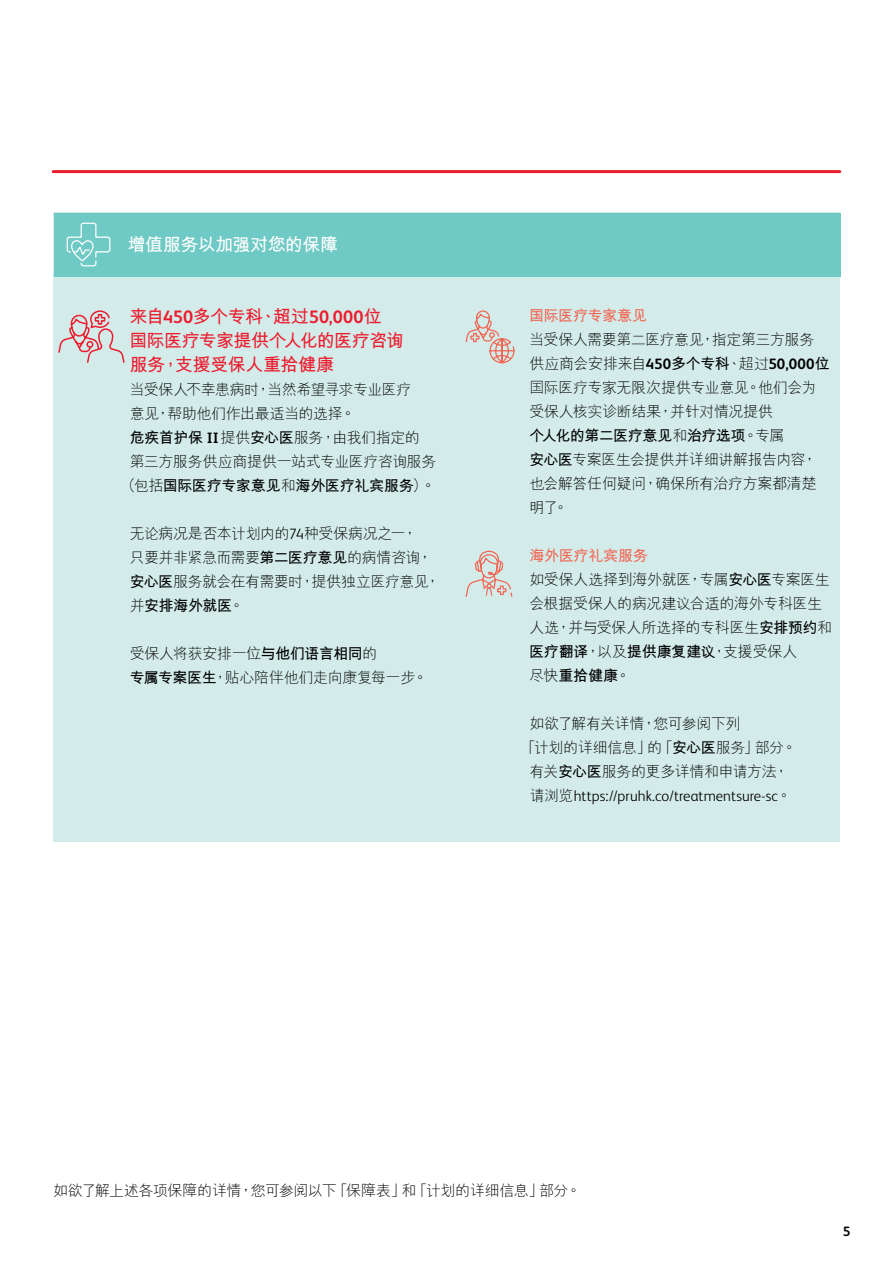
<style>
.page{position:relative;width:893px;height:1263px;background:#fff}
.page>*{position:absolute;margin:0;border:0;box-sizing:border-box;transform-origin:0 0}
.t1{font:700 18px/24px "M Hei HKS";letter-spacing:-.03em;color:#ed1c2e}
.t2{font:700 18px "M Hei HKS";letter-spacing:-.025em;color:#fff}
.t3{font:300 15px/24px "M Hei HKS";letter-spacing:-.025em;color:#000}
.t4{font:300 15px "FS Albert Pro";letter-spacing:.005em;color:#000}
.t5{font:700 15px "M Hei HKS";letter-spacing:-.015em;color:#000}
.t6{font:700 15px "M Hei HKS";letter-spacing:-.02em;color:#f26653}
.t7{font:700 15px "M Hei HK";color:#000}
.t8{font:700 13.5px "FS Albert Pro";color:#000}
.s1{font-family:"FS Albert Pro"}
.s2{font-weight:700}
.s3{font-family:"FS Albert Pro";font-weight:700}
.s4{font-weight:300}
.s5{font-weight:700;color:#f26653}
.s6{font-family:"M Hei HKS";font-weight:300}
.s7{font-family:"M Hei HKS"}
</style>
<div class="page">
<hr style="left:53px;top:170px;width:787px;height:3px;background:#ed1c2e">
<div style="left:53px;top:213px;width:787px;height:629px;background:#d3ecea"></div>
<div style="left:54px;top:213px;width:787px;height:63px;background:#6fc9c4"></div>
<svg style="left:66px;top:222px;width:45px;height:45px"></svg>
<svg style="left:58px;top:310px;width:67px;height:53px"></svg>
<div style="left:487px;top:336px;width:30px;height:29px;border:5px solid #d3ecea;border-radius:50%"></div>
<svg style="left:465px;top:310px;width:51px;height:55px"></svg>
<svg style="left:465px;top:550px;width:48px;height:47px"></svg>
<p class="t2" style="left:128px;top:231px;width:212px">增值服務以加強對您的保障</p>
<p class="t1" style="left:130px;top:303px;width:276px">來自<span class="s1">450</span>多個專科、超過<span class="s1">50,000</span>位<br>國際醫療專家提供個人化的醫療咨詢服務，支援受保人重拾健康</p>
<p class="t3" style="left:130px;top:377px;width:283px">當受保人不幸患病時，當然希望尋求專業醫療</p>
<p class="t3" style="left:130px;top:401px;width:227px">意見，幫助他們作出最適當的選擇。</p>
<p class="t3" style="left:130px;top:425px;width:292px"><span class="s2">危疾首護保</span> <span class="s3">II</span>提供<span class="s2">安心醫</span>服務，由我們指定的</p>
<p class="t3" style="left:130px;top:449px;width:308px">第三方服務供應商提供一站式專業醫療咨詢服務</p>
<p class="t5" style="left:121px;top:475px;width:316px"><span class="s4">（包括</span>國際醫療專家意見<span class="s4">和</span>海外醫療禮賓服務<span class="s4">）。</span></p>
<p class="t3" style="left:130px;top:521px;width:312px">無論病況是否本計劃內的<span class="s1">74</span>種受保病況之一，<br>只要並非緊急而需要<span class="s2">第二醫療意見</span>的病情咨詢，<span class="s2">安心醫</span>服務就會在有需要時，提供獨立醫療意見，並<span class="s2">安排海外就醫</span>。</p>
<p class="t3" style="left:130px;top:641px;width:300px">受保人將獲安排一位<span class="s2">與他們語言相同</span>的<br><span class="s2">專屬專案醫生</span>，貼心陪伴他們走向康復每一步。</p>
<p class="t6" style="left:529px;top:305px;width:120px">國際醫療專家意見</p>
<p class="t3" style="left:529px;top:327px;width:302px">當受保人需要第二醫療意見，指定第三方服務供應商會安排來自<span class="s3">450</span><span class="s2">多個專科</span>、超過<span class="s3">50,000</span><span class="s2">位</span>國際醫療專家無限次提供專業意見。他們會為受保人核實診斷結果，並針對情況提供<br><span class="s2">個人化的第二醫療意見</span>和<span class="s2">治療選項</span>。專屬<br><span class="s2">安心醫</span>專案醫生會提供並詳細講解報告內容，也會解答任何疑問，確保所有治療方案都清楚明瞭。</p>
<p class="t3" style="left:529px;top:543px;width:304px"><span class="s5">海外醫療禮賓服務<br></span>如受保人選擇到海外就醫，專屬<span class="s2">安心醫</span>專案醫生會根據受保人的病況建議合適的海外專科醫生人選，並與受保人所選擇的專科醫生<span class="s2">安排預約</span>和<span class="s2">醫療翻譯</span>，以及<span class="s2">提供康復建議</span>，支援受保人</p>
<p class="t7" style="left:529px;top:665px;width:103px"><span class="s6">盡快</span>重拾健康<span class="s6">。</span></p>
<p class="t3" style="left:529px;top:711px;width:213px">如欲瞭解有關詳情，您可參閱下列</p>
<p class="t3" style="left:521px;top:735px;width:277px">「計劃的詳細信息」的「<span class="s2">安心醫</span>服務」部分。</p>
<p class="t3" style="left:529px;top:759px;width:261px">有關<span class="s2">安心醫</span>服務的更多詳情和申請方法，</p>
<p class="t4" style="left:529px;top:786px;width:264px"><span class="s7">請瀏覽</span>https://pruhk.co/treatmentsure-sc<span class="s7">。</span></p>
<p class="t3" style="left:53px;top:1178px;width:529px">如欲瞭解上述各項保障的詳情，您可參閱以下「保障表」和「計劃的詳細信息」部分。</p>
<p class="t8" style="left:843px;top:1222px;width:9px">5</p>
</div>
